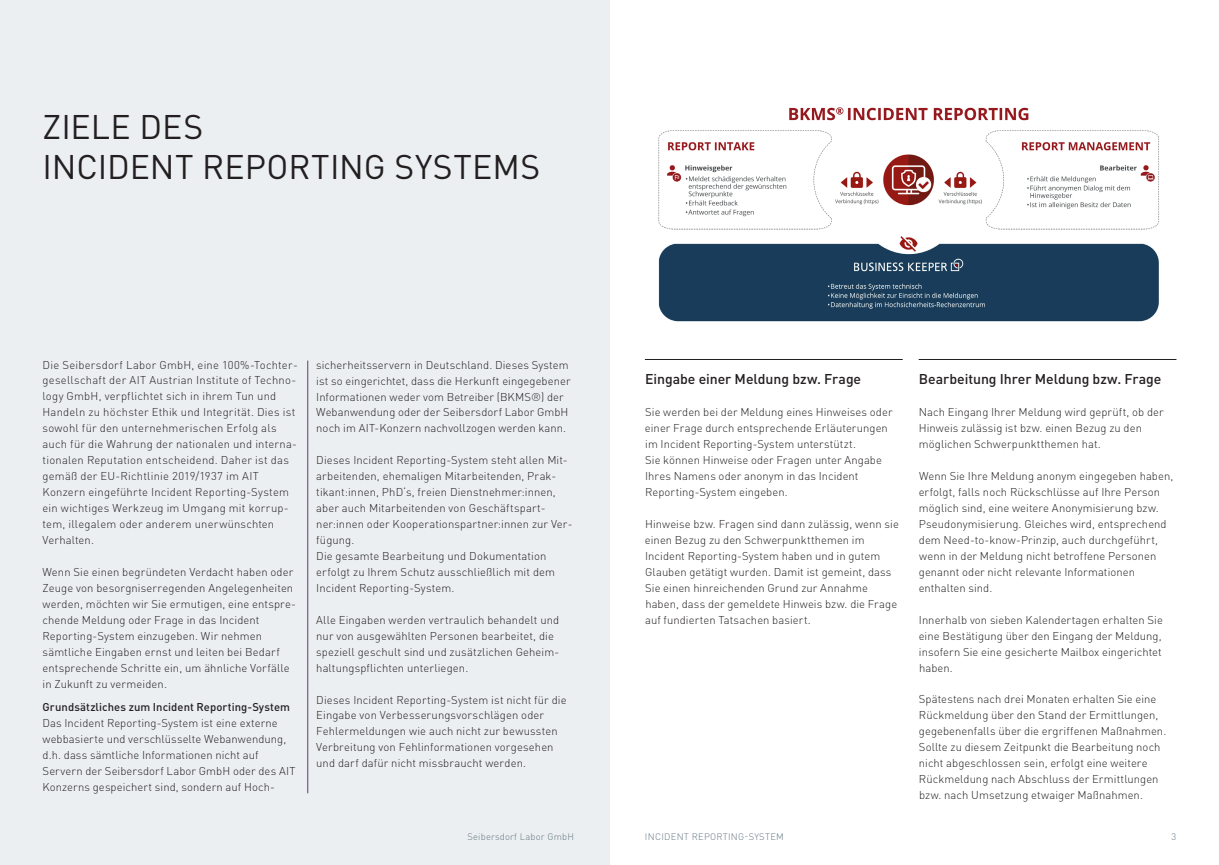
<style>
.page{position:relative;width:1219px;height:865px;background:#fff}
.page>*{position:absolute;margin:0;border:0;box-sizing:border-box;transform-origin:0 0}
.t1{font:33.75px/39.9px "DINOT";color:#231f20}
.t2{font:500 14px "DINOT";letter-spacing:-.005em;color:#231f20}
.t3{font:300 11.25px/16px "DINOT";letter-spacing:.01em;color:#231f20}
.t4{font:500 11.25px "DINOT";letter-spacing:.005em;color:#231f20}
.t5{font:300 9.38px "DINOT";letter-spacing:.02em;color:#647882}
</style>
<div class="page">
<div style="left:0;top:0;width:609px;height:865px;background:#ebeff1"></div>
<hr style="left:308px;top:360px;width:1px;height:433px;background:#5e3b73">
<img style="left:658px;top:107px;width:501px;height:215px">
<hr style="left:645px;top:359px;width:258px;height:1px;background:#231f20">
<hr style="left:919px;top:359px;width:257px;height:1px;background:#231f20">
<h1 class="t1" style="left:43px;top:105px;width:499px">ZIELE DES<br>INCIDENT REPORTING SYSTEMS</h1>
<p class="t3" style="left:43px;top:356px;width:257px">Die Seibersdorf Labor GmbH, eine 100%-Tochter&shy;gesellschaft der AIT Austrian Institute of Techno&shy;logy GmbH, verpflichtet sich in ihrem Tun und Handeln zu höchster Ethik und Integrität. Dies ist sowohl für den unternehmerischen Erfolg als auch für die Wahrung der nationalen und interna&shy;tionalen Reputation entscheidend. Daher ist das gemäß der EU-Richtlinie 2019/1937 im AIT Konzern eingeführte Incident Reporting-System ein wichtiges Werkzeug im Umgang mit korrup&shy;tem, illegalem oder anderem unerwünschten Verhalten.</p>
<p class="t3" style="left:43px;top:563px;width:255px">Wenn Sie einen begründeten Verdacht haben oder Zeuge von besorgniserregenden Angelegenheiten werden, möchten wir Sie ermutigen, eine entspre&shy;chende Meldung oder Frage in das Incident Reporting-System einzugeben. Wir nehmen sämtliche Eingaben ernst und leiten bei Bedarf entsprechende Schritte ein, um ähnliche Vorfälle in Zukunft zu vermeiden.</p>
<p class="t4" style="left:43px;top:698px;width:249px">Grundsätzliches zum Incident Reporting-System</p>
<p class="t3" style="left:43px;top:714px;width:254px">Das Incident Reporting-System ist eine externe webbasierte und verschlüsselte Webanwendung, d.h. dass sämtliche Informationen nicht auf Servern der Seibersdorf Labor GmbH oder des AIT Konzerns gespeichert sind, sondern auf Hoch-</p>
<p class="t3" style="left:316px;top:356px;width:256px">sicherheitsservern in Deutschland. Dieses System ist so eingerichtet, dass die Herkunft eingegebener Informationen weder vom Betreiber (BKMS®) der Webanwendung oder der Seibersdorf Labor GmbH noch im AIT-Konzern nachvollzogen werden kann.</p>
<p class="t3" style="left:316px;top:451px;width:258px">Dieses Incident Reporting-System steht allen Mit&shy;arbeitenden, ehemaligen Mitarbeitenden, Prak&shy;tikant:innen, PhD‘s, freien Dienstnehmer:innen, aber auch Mitarbeitenden von Geschäftspart&shy;ner:innen oder Kooperationspartner:innen zur Ver&shy;fügung.<br>Die gesamte Bearbeitung und Dokumentation erfolgt zu Ihrem Schutz ausschließlich mit dem Incident Reporting-System.</p>
<p class="t3" style="left:316px;top:611px;width:245px">Alle Eingaben werden vertraulich behandelt und nur von ausgewählten Personen bearbeitet, die speziell geschult sind und zusätzlichen Geheim&shy;haltungspflichten unterliegen.</p>
<p class="t3" style="left:316px;top:690px;width:252px">Dieses Incident Reporting-System ist nicht für die Eingabe von Verbesserungsvorschlägen oder Fehlermeldungen wie auch nicht zur bewussten Verbreitung von Fehlinformationen vorgesehen und darf dafür nicht missbraucht werden.</p>
<p class="t2" style="left:645px;top:368px;width:218px">Eingabe einer Meldung bzw. Frage</p>
<p class="t3" style="left:645px;top:403px;width:249px">Sie werden bei der Meldung eines Hinweises oder einer Frage durch entsprechende Erläuterungen im Incident Reporting-System unterstützt.<br>Sie können Hinweise oder Fragen unter Angabe Ihres Namens oder anonym in das Incident Reporting-System eingeben.</p>
<p class="t3" style="left:645px;top:515px;width:255px">Hinweise bzw. Fragen sind dann zulässig, wenn sie einen Bezug zu den Schwerpunktthemen im Incident Reporting-System haben und in gutem Glauben getätigt wurden. Damit ist gemeint, dass Sie einen hinreichenden Grund zur Annahme haben, dass der gemeldete Hinweis bzw. die Frage auf fundierten Tatsachen basiert.</p>
<p class="t2" style="left:919px;top:368px;width:244px">Bearbeitung Ihrer Meldung bzw. Frage</p>
<p class="t3" style="left:919px;top:403px;width:246px">Nach Eingang Ihrer Meldung wird geprüft, ob der<br>Hinweis zulässig ist bzw. einen Bezug zu den möglichen Schwerpunktthemen hat.</p>
<p class="t3" style="left:919px;top:467px;width:256px">Wenn Sie Ihre Meldung anonym eingegeben haben, erfolgt, falls noch Rückschlüsse auf Ihre Person möglich sind, eine weitere Anonymisierung bzw.<br>Pseudonymisierung. Gleiches wird, entsprechend dem Need-to-know-Prinzip, auch durchgeführt, wenn in der Meldung nicht betroffene Personen genannt oder nicht relevante Informationen enthalten sind.</p>
<p class="t3" style="left:919px;top:611px;width:246px;text-align:justify">Innerhalb von sieben Kalendertagen erhalten Sie eine Bestätigung über den Eingang der Meldung, insofern Sie eine gesicherte Mailbox eingerichtet haben.</p>
<p class="t3" style="left:919px;top:690px;width:249px">Spätestens nach drei Monaten erhalten Sie eine Rückmeldung über den Stand der Ermittlungen, gegebenenfalls über die ergriffenen Maßnahmen.<br>Sollte zu diesem Zeitpunkt die Bearbeitung noch nicht abgeschlossen sein, erfolgt eine weitere Rückmeldung nach Abschluss der Ermittlungen bzw. nach Umsetzung etwaiger Maßnahmen.</p>
<p class="t5" style="left:467px;top:829px;width:108px">Seibersdorf Labor GmbH</p>
<p class="t5" style="left:645px;top:829px;width:140px">INCIDENT REPORTING-SYSTEM</p>
<p class="t5" style="left:1172px;top:829px;width:6px">3</p>
</div>
